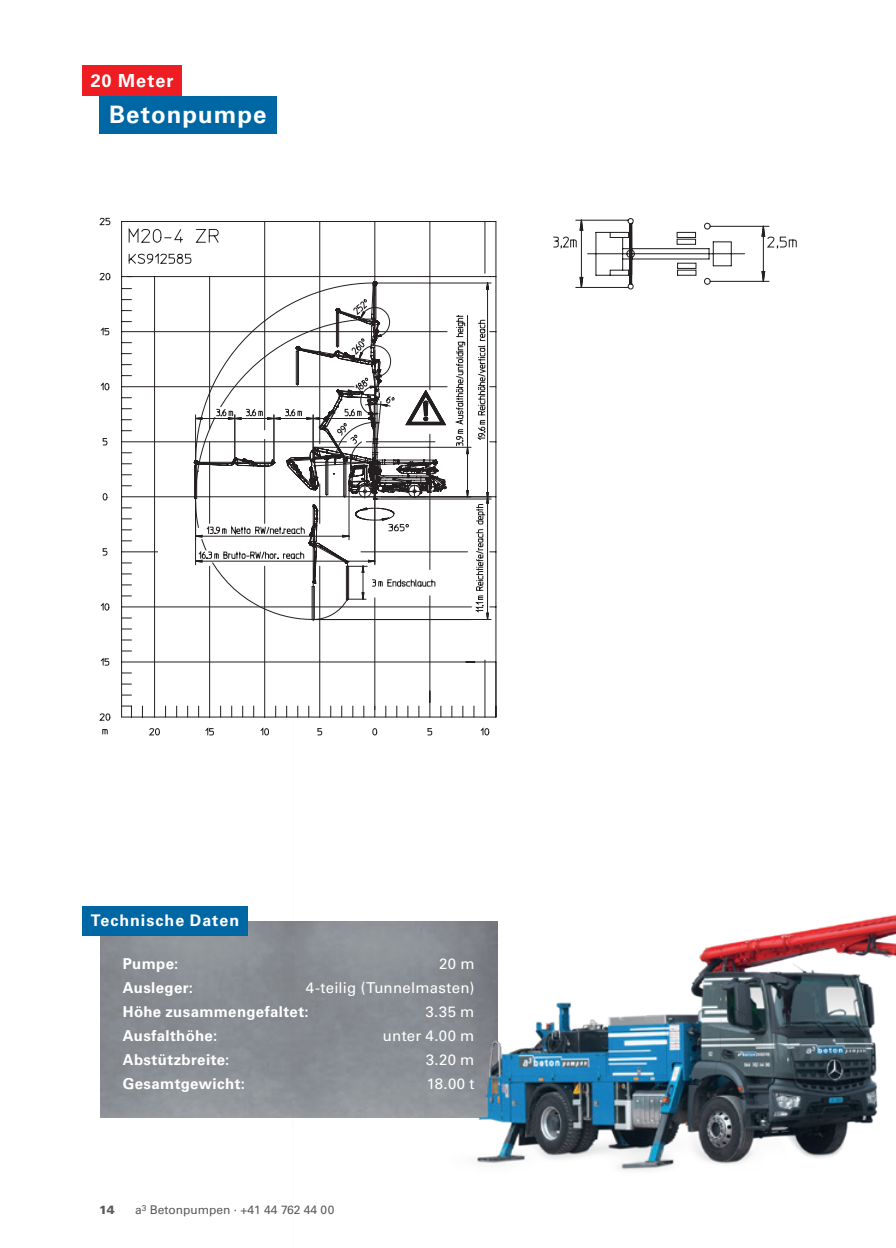
<style>
.page{position:relative;width:896px;height:1248px;background:#fff}
.page>*{position:absolute;margin:0;border:0;box-sizing:border-box;transform-origin:0 0}
.t1{font:700 24px "Univers LT Std";letter-spacing:.045em;color:#fff}
.t2{font:700 18px "Univers LT Std";letter-spacing:.06em;color:#fff}
.t3{font:700 16px "Univers LT Std";letter-spacing:.065em;color:#fff}
.t4{font:700 15px "Univers LT Std";letter-spacing:.025em;color:#fff}
.t5{font:15px "Univers LT Std";letter-spacing:.02em;color:#fff}
.t6{font:12px "Univers LT Std";color:#5a5a5d}
.t7{font:900 12px "Univers LT Std";color:#5a5a5d}
</style>
<div class="page">
<svg style="left:490px;top:221px;width:6px;height:487px"></svg>
<svg style="left:99px;top:218px;width:391px;height:517px"></svg>
<svg style="left:194px;top:276px;width:275px;height:442px"></svg>
<svg style="left:553px;top:218px;width:244px;height:71px"></svg>
<img style="left:100px;top:921px;width:192px;height:196px">
<div style="left:82px;top:905px;width:166px;height:30px;background:#0067a5"></div>
<div style="left:82px;top:66px;width:100px;height:30px;background:#ee1d23"></div>
<div style="left:99px;top:96px;width:178px;height:37px;background:#0067a5"></div>
<img style="left:292px;top:708px;width:604px;height:463px">
<p class="t2" style="left:91px;top:70px;width:84px">20 Meter</p>
<h1 class="t1" style="left:109px;top:101px;width:159px">Betonpumpe</h1>
<p class="t3" style="left:91px;top:911px;width:150px">Technische Daten</p>
<p class="t4" style="left:123px;top:955px;width:57px">Pumpe:</p>
<p class="t5" style="left:439px;top:955px;width:37px">20 m</p>
<p class="t4" style="left:123px;top:979px;width:72px">Ausleger:</p>
<p class="t5" style="left:306px;top:979px;width:170px">4-teilig (Tunnelmasten)</p>
<p class="t4" style="left:123px;top:1003px;width:187px">Höhe zusammengefaltet:</p>
<p class="t5" style="left:425px;top:1003px;width:50px">3.35 m</p>
<p class="t4" style="left:123px;top:1027px;width:96px">Ausfalthöhe:</p>
<p class="t5" style="left:383px;top:1027px;width:93px">unter 4.00 m</p>
<p class="t4" style="left:123px;top:1051px;width:108px">Abstützbreite:</p>
<p class="t5" style="left:426px;top:1051px;width:50px">3.20 m</p>
<p class="t4" style="left:123px;top:1075px;width:124px">Gesamtgewicht:</p>
<p class="t5" style="left:427px;top:1075px;width:49px">18.00 t</p>
<p class="t7" style="left:99px;top:1201px;width:17px">14</p>
<p class="t6" style="left:135px;top:1202px;width:201px">a<sup>3</sup> Betonpumpen · +41 44 762 44 00</p>
</div>
